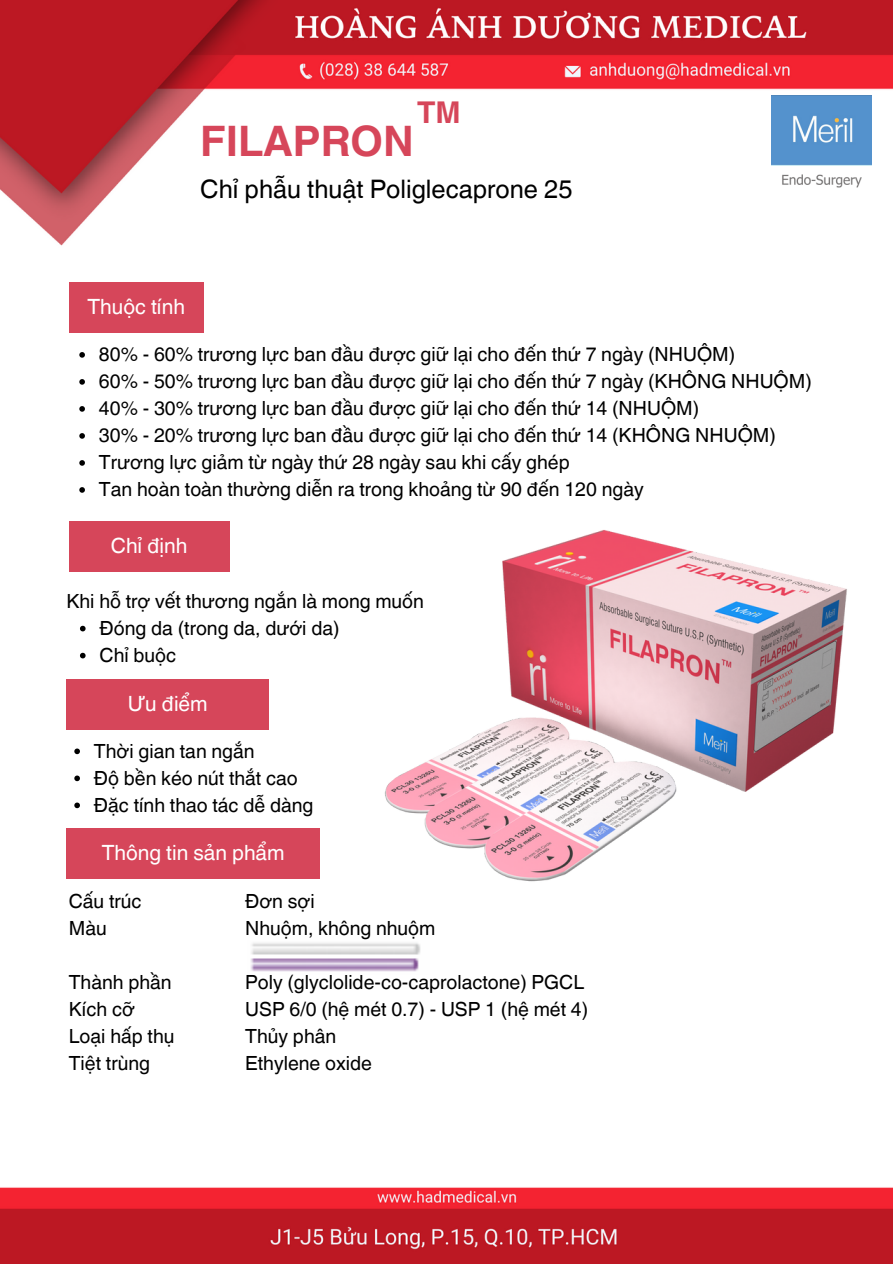
<style>
.page{position:relative;width:893px;height:1264px;background:#fff}
.page>*{position:absolute;margin:0;border:0;box-sizing:border-box;transform-origin:0 0}
.t1{font:700 42px "Helvetica World";color:#d6465a}
.t2{font:700 30px "Helvetica World";color:#d6465a}
.t3{font:25.5px "Helvetica World";color:#000}
.t4{font:21px "Helvetica World";color:#fff}
.t5{font:19.5px "Helvetica World";color:#000}
</style>
<div class="page">
<img style="left:0;top:0;width:892px;height:1263px">
<img style="left:771px;top:95px;width:100px;height:99px">
<img style="left:247px;top:940px;width:182px;height:34px">
<img style="left:376px;top:505px;width:494px;height:398px">
<svg style="left:79px;top:352px;width:6px;height:6px"></svg>
<svg style="left:79px;top:379px;width:6px;height:6px"></svg>
<svg style="left:79px;top:406px;width:6px;height:6px"></svg>
<svg style="left:79px;top:433px;width:6px;height:6px"></svg>
<svg style="left:79px;top:460px;width:6px;height:6px"></svg>
<svg style="left:79px;top:487px;width:6px;height:6px"></svg>
<svg style="left:80px;top:625px;width:6px;height:6px"></svg>
<svg style="left:80px;top:652px;width:6px;height:6px"></svg>
<svg style="left:74px;top:748px;width:6px;height:6px"></svg>
<svg style="left:74px;top:775px;width:6px;height:6px"></svg>
<svg style="left:74px;top:802px;width:6px;height:6px"></svg>
<div style="left:69px;top:282px;width:135px;height:50px;background:#d6465a"></div>
<div style="left:69px;top:521px;width:160px;height:50px;background:#d6465a"></div>
<div style="left:66px;top:679px;width:203px;height:50px;background:#d6465a"></div>
<div style="left:66px;top:828px;width:254px;height:50px;background:#d6465a"></div>
<p class="t2" style="left:417px;top:88px;width:45px">TM</p>
<p class="t1" style="left:200px;top:107px;width:215px">FILAPRON</p>
<p class="t3" style="left:200px;top:173px;width:374px">Chỉ phẫu thuật Poliglecaprone 25</p>
<p class="t4" style="left:87px;top:294px;width:99px">Thuộc tính</p>
<p class="t5" style="left:99px;top:343px;width:637px">80% - 60% trương lực ban đầu được giữ lại cho đến thứ 7 ngày (NHUỘM)</p>
<p class="t5" style="left:99px;top:370px;width:714px">60% - 50% trương lực ban đầu được giữ lại cho đến thứ 7 ngày (KHÔNG NHUỘM)</p>
<p class="t5" style="left:99px;top:397px;width:601px">40% - 30% trương lực ban đầu được giữ lại cho đến thứ 14 (NHUỘM)</p>
<p class="t5" style="left:99px;top:424px;width:678px">30% - 20% trương lực ban đầu được giữ lại cho đến thứ 14 (KHÔNG NHUỘM)</p>
<p class="t5" style="left:99px;top:451px;width:472px">Trương lực giảm từ ngày thứ 28 ngày sau khi cấy ghép</p>
<p class="t5" style="left:99px;top:478px;width:546px">Tan hoàn toàn thường diễn ra trong khoảng từ 90 đến 120 ngày</p>
<p class="t4" style="left:111px;top:533px;width:78px">Chỉ định</p>
<p class="t5" style="left:66px;top:589px;width:359px">Khi hỗ trợ vết thương ngắn là mong muốn</p>
<p class="t5" style="left:100px;top:616px;width:241px">Đóng da (trong da, dưới da)</p>
<p class="t5" style="left:100px;top:643px;width:78px">Chỉ buộc</p>
<p class="t4" style="left:128px;top:690px;width:81px">Ưu điểm</p>
<p class="t5" style="left:94px;top:739px;width:162px">Thời gian tan ngắn</p>
<p class="t5" style="left:94px;top:766px;width:205px">Độ bền kéo nút thắt cao</p>
<p class="t5" style="left:94px;top:793px;width:221px">Đặc tính thao tác dễ dàng</p>
<p class="t4" style="left:102px;top:840px;width:184px">Thông tin sản phẩm</p>
<p class="t5" style="left:69px;top:889px;width:74px">Cấu trúc</p>
<p class="t5" style="left:69px;top:916px;width:39px">Màu</p>
<p class="t5" style="left:69px;top:970px;width:104px">Thành phần</p>
<p class="t5" style="left:69px;top:997px;width:67px">Kích cỡ</p>
<p class="t5" style="left:69px;top:1024px;width:107px">Loại hấp thụ</p>
<p class="t5" style="left:69px;top:1051px;width:83px">Tiệt trùng</p>
<p class="t5" style="left:245px;top:889px;width:71px">Đơn sợi</p>
<p class="t5" style="left:245px;top:916px;width:192px">Nhuộm, không nhuộm</p>
<p class="t5" style="left:245px;top:970px;width:340px">Poly (glyclolide-co-caprolactone) PGCL</p>
<p class="t5" style="left:245px;top:997px;width:344px">USP 6/0 (hệ mét 0.7) - USP 1 (hệ mét 4)</p>
<p class="t5" style="left:245px;top:1024px;width:92px">Thủy phân</p>
<p class="t5" style="left:245px;top:1051px;width:128px">Ethylene oxide</p>
</div>
